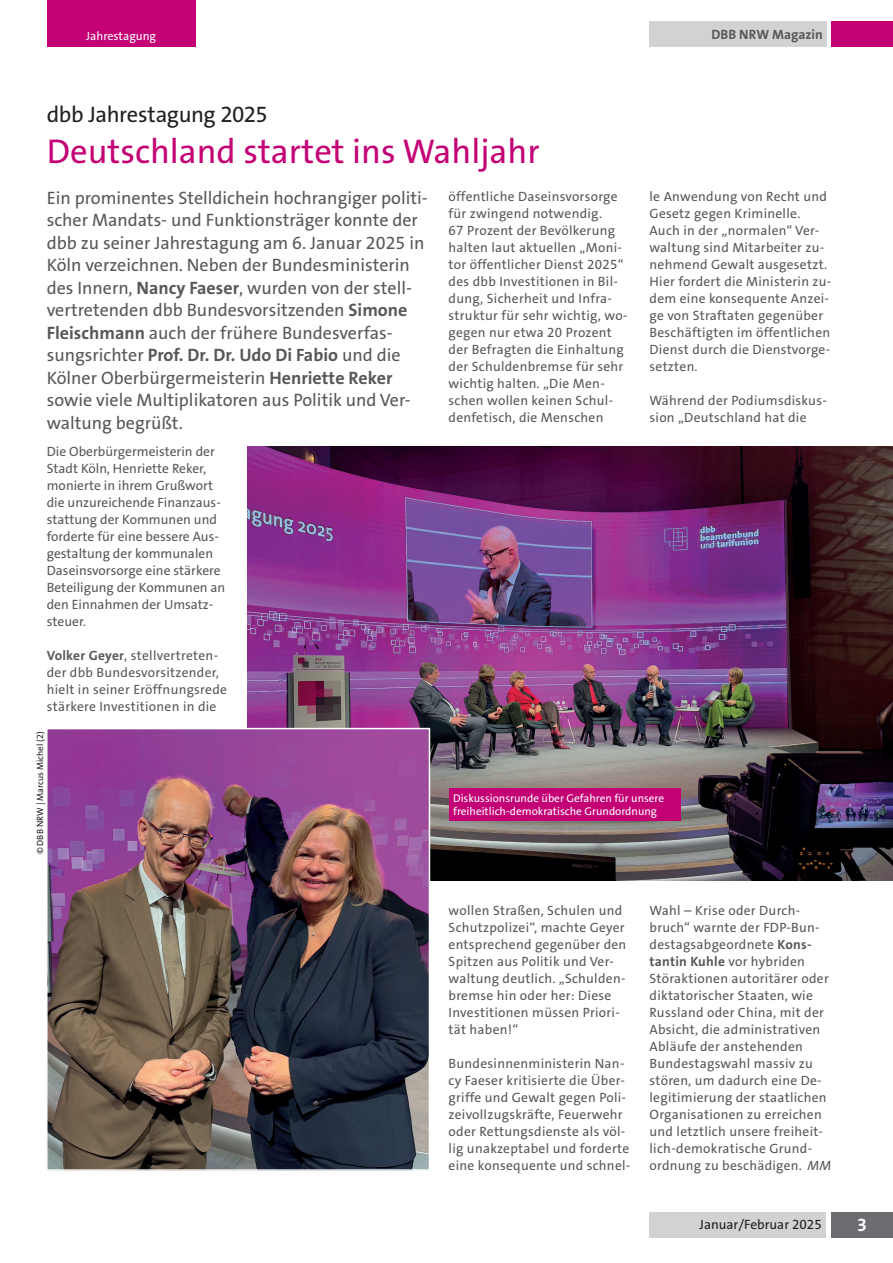
<style>
.page{position:relative;width:893px;height:1263px;background:#fff}
.page>*{position:absolute;margin:0;border:0;box-sizing:border-box;transform-origin:0 0}
.Headline_23pt{font:34.5px "The Sans Os F";color:#c30175}
.Dachzeile{font:22.5px "The Sans Os F";letter-spacing:-.02em;color:#231f20}
.Subline{font:18px/22.5px "The Sans Os F";color:#57585a}
.t1{font:700 18px "The Sans Os F";color:#fff}
.Grundtext{font:13.5px/17px "The Sans Os F";letter-spacing:.02em;color:#57585a}
.Grundtext-2{font:13.5px/17px "The Sans Os F";color:#57585a}
.t2{font:13.5px "The Sans Os F";color:#231f20}
.t3{font:700 13.5px "The Sans Os F";color:#57585a}
.Rubrik{font:12px "The Sans Os F";color:#fff}
.Bildunterschrift{font:11.25px/13.5px "The Sans Os F";color:#fff}
.Fotonachweis{font:9px "The Sans Os F";color:#231f20}
.s1{font-weight:700}
.s2{font-style:italic}
</style>
<div class="page">
<div style="left:831px;top:1212px;width:62px;height:25px;background:#6c6d70"></div>
<div style="left:649px;top:1212px;width:177px;height:25px;background:#d1d2d4"></div>
<div style="left:649px;top:21px;width:178px;height:26px;background:#d1d2d4"></div>
<div style="left:831px;top:21px;width:62px;height:26px;background:#c30175"></div>
<div style="left:47px;top:0;width:149px;height:47px;background:#c30175"></div>
<img style="left:248px;top:446px;width:645px;height:435px">
<img style="left:49px;top:731px;width:378px;height:437px">
<div style="left:46px;top:728px;width:384px;height:443px;border:2px solid #fff"></div>
<div style="left:449px;top:788px;width:231px;height:33px;background:#c30175"></div>
<p class="Rubrik" style="left:86px;top:29px;width:71px">Jahrestagung</p>
<p class="t3" style="left:711px;top:25px;width:113px">DBB NRW Magazin</p>
<p class="Dachzeile" style="left:47px;top:99px;width:223px">dbb Jahrestagung 2025</p>
<p class="Headline_23pt" style="left:47px;top:129px;width:494px">Deutschland startet ins Wahljahr</p>
<p class="Subline" style="left:47px;top:186px;width:382px">Ein prominentes Stelldichein hochrangiger politi&shy;scher Mandats- und Funktionsträger konnte der dbb zu seiner Jahrestagung am 6. Januar 2025 in Köln verzeichnen. Neben der Bundesministerin des Innern, <span class="s1">Nancy Faeser</span>, wurden von der stell&shy;vertretenden dbb Bundesvorsitzenden <span class="s1">Simone Fleischmann</span> auch der frühere Bundesverfas&shy;sungsrichter <span class="s1">Prof. Dr. Dr. Udo Di Fabio</span> und die Kölner Oberbürgermeisterin <span class="s1">Henriette Reker </span>sowie viele Multiplikatoren aus Politik und Ver&shy;waltung begrüßt.</p>
<p class="Grundtext-2" style="left:47px;top:443px;width:180px">Die Oberbürgermeisterin der<br>Stadt Köln, Henriette Reker, monierte in ihrem Grußwort die unzureichende Finanzaus&shy;stattung der Kommunen und forderte für eine bessere Aus&shy;gestaltung der kommunalen<br>Daseinsvorsorge eine stärkere<br>Beteiligung der Kommunen an den Einnahmen der Umsatz&shy;steuer.</p>
<p class="Grundtext" style="left:47px;top:647px;width:182px"><span class="s1">Volker Geyer</span>, stellvertreten&shy;der dbb Bundesvorsitzender, hielt in seiner Eröffnungsrede stärkere Investitionen in die</p>
<p class="Grundtext" style="left:449px;top:188px;width:180px">öffentliche Daseinsvorsorge für zwingend notwendig.<br>67 Prozent der Bevölkerung halten laut aktuellen „Moni&shy;tor öffentlicher Dienst 2025“ des dbb Investitionen in Bil&shy;dung, Sicherheit und Infra&shy;struktur für sehr wichtig, wo&shy;gegen nur etwa 20 Prozent der Befragten die Einhaltung der Schuldenbremse für sehr wichtig halten. „Die Men&shy;schen wollen keinen Schul&shy;denfetisch, die Menschen</p>
<p class="Grundtext" style="left:649px;top:188px;width:183px">le Anwendung von Recht und<br>Gesetz gegen Kriminelle.<br>Auch in der „normalen“ Ver&shy;waltung sind Mitarbeiter zu&shy;nehmend Gewalt ausgesetzt.<br>Hier fordert die Ministerin zu&shy;dem eine konsequente Anzei&shy;ge von Straftaten gegenüber<br>Beschäftigten im öffentlichen<br>Dienst durch die Dienstvorge&shy;setzten.</p>
<p class="Grundtext" style="left:649px;top:392px;width:179px">Während der Podiumsdiskus&shy;sion „Deutschland hat die</p>
<p class="Fotonachweis" style="left:34px;top:854px;width:124px;rotate:-90deg">© DBB NRW | Marcus Michel (2)</p>
<p class="Bildunterschrift" style="left:453px;top:791px;width:213px">Diskussionsrunde über Gefahren für unsere freiheitlich-demokratische Grundordnung</p>
<p class="Grundtext" style="left:449px;top:902px;width:179px">wollen Straßen, Schulen und<br>Schutzpolizei“, machte Geyer entsprechend gegenüber den<br>Spitzen aus Politik und Ver&shy;waltung deutlich. „Schulden&shy;bremse hin oder her: Diese<br>Investitionen müssen Priori&shy;tät haben!“</p>
<p class="Grundtext" style="left:449px;top:1055px;width:183px">Bundesinnenministerin Nan&shy;cy Faeser kritisierte die Über&shy;griffe und Gewalt gegen Poli&shy;zeivollzugskräfte, Feuerwehr oder Rettungsdienste als völ&shy;lig unakzeptabel und forderte eine konsequente und schnel-</p>
<p class="Grundtext" style="left:649px;top:902px;width:183px">Wahl – Krise oder Durch&shy;bruch“ warnte der FDP-Bun&shy;destagsabgeordnete <span class="s1">Kons&shy;tantin Kuhle</span> vor hybriden<br>Störaktionen autoritärer oder diktatorischer Staaten, wie<br>Russland oder China, mit der<br>Absicht, die administrativen<br>Abläufe der anstehenden<br>Bundestagswahl massiv zu stören, um dadurch eine De&shy;legitimierung der staatlichen<br>Organisationen zu erreichen und letztlich unsere freiheit&shy;lich-demokratische Grund&shy;ordnung zu beschädigen. <span class="s2">MM</span></p>
<p class="t2" style="left:699px;top:1216px;width:124px">Januar/Februar 2025</p>
<h3 class="t1" style="left:857px;top:1213px;width:11px">3</h3>
</div>
